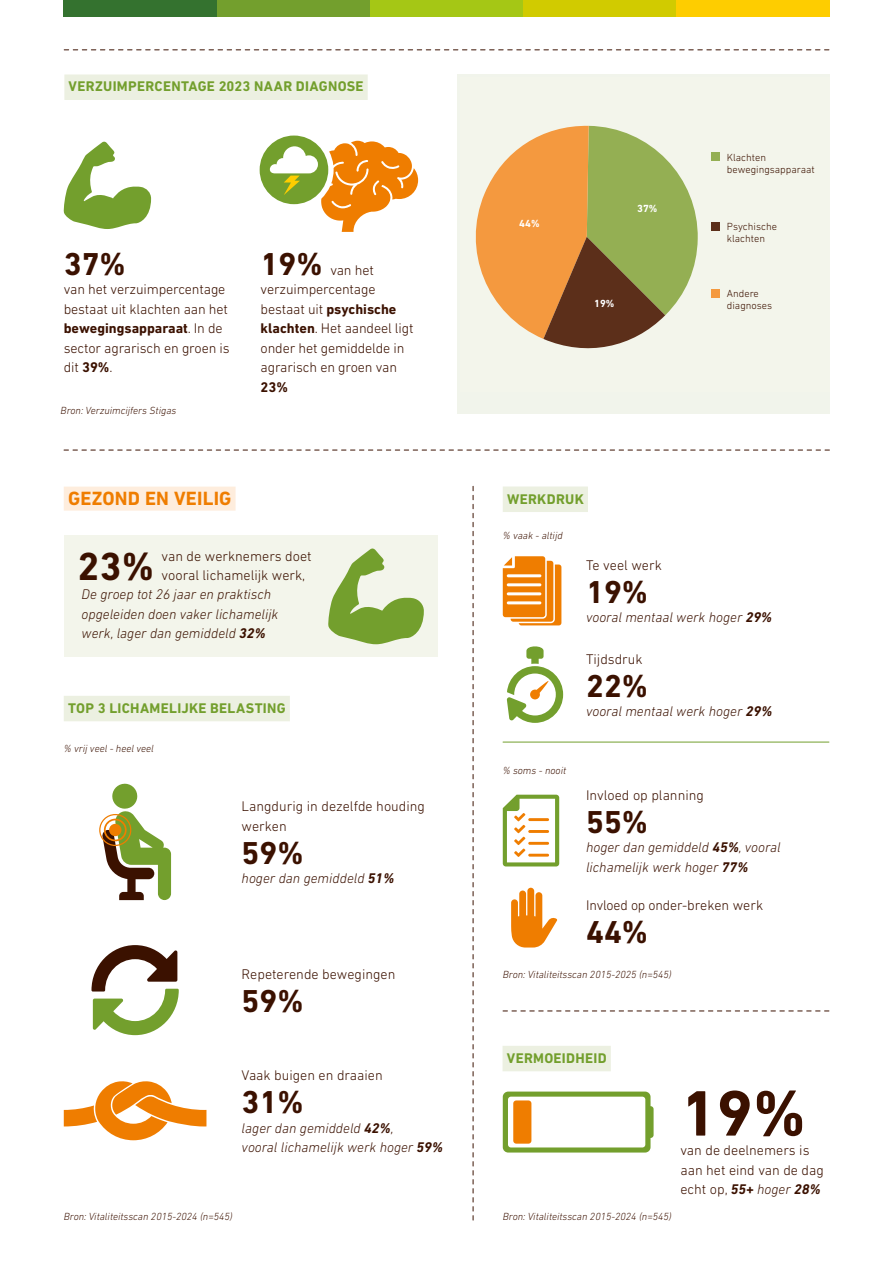
<style>
.page{position:relative;width:893px;height:1263px;background:#fff}
.page>*{position:absolute;margin:0;border:0;box-sizing:border-box;transform-origin:0 0}
.t1{font:700 65.25px "DIN Next LT Pro";color:#3b1100}
.t2{font:700 39.75px "DIN Next LT Pro";color:#3b1100}
.t3{font:700 32.25px "DIN Next LT Pro";color:#3b1100}
.t4{font:700 19.5px "DIN Next LT Pro";letter-spacing:.01em;color:#ef7d00}
.t5{font:300 14.25px/19.5px "DIN Next LT Pro";letter-spacing:-.01em;color:#3b1100}
.t6{font:italic 300 14.25px/19.5px "DIN Next LT Pro";color:#3b1100}
.t7{font:700 14.25px "DIN Next LT Pro";letter-spacing:.02em;color:#739f2d}
.t8{font:700 14.25px "DIN Next LT Pro";color:#3b1100}
.t9{font:italic 300 10.5px "DIN Next LT Pro";color:#3b1100}
.t10{font:300 10.5px/12px "DIN Next LT Pro";color:#3b1100}
.t11{font:700 10.5px "DIN Next LT Pro";color:#fff}
.s1{font-weight:700}
.s2{font-weight:700;font-style:italic}
.s3{font-style:italic}
</style>
<div class="page">
<svg style="left:64px;top:50px;width:765px;height:1px"></svg>
<div style="left:523px;top:0;width:153px;height:16px;background:#d1cb00"></div>
<div style="left:676px;top:0;width:153px;height:16px;background:#fecd00"></div>
<div style="left:370px;top:0;width:153px;height:16px;background:#a5c715"></div>
<div style="left:217px;top:0;width:153px;height:16px;background:#739f2d"></div>
<div style="left:64px;top:0;width:153px;height:16px;background:#34722f"></div>
<div style="left:457px;top:75px;width:372px;height:339px;background:#f1f4eb"></div>
<div style="left:712px;top:289px;width:8px;height:9px;background:#f4993f"></div>
<div style="left:712px;top:222px;width:8px;height:9px;background:#5c2f1a"></div>
<div style="left:712px;top:153px;width:8px;height:8px;background:#94af53"></div>
<svg style="left:475px;top:125px;width:223px;height:224px"></svg>
<div style="left:64px;top:535px;width:373px;height:121px;background:#f3f5eb"></div>
<svg style="left:473px;top:486px;width:1px;height:734px"></svg>
<hr style="left:503px;top:742px;width:326px;height:1px;background:#739f2d">
<svg style="left:503px;top:1011px;width:326px;height:1px"></svg>
<svg style="left:64px;top:450px;width:765px;height:1px"></svg>
<svg style="left:328px;top:548px;width:96px;height:96px"></svg>
<svg style="left:507px;top:646px;width:56px;height:77px"></svg>
<svg style="left:503px;top:795px;width:56px;height:71px"></svg>
<svg style="left:511px;top:888px;width:46px;height:59px"></svg>
<svg style="left:503px;top:556px;width:58px;height:69px;background:#f29d3f"></svg>
<svg style="left:503px;top:1091px;width:151px;height:61px"></svg>
<div style="left:513px;top:1100px;width:18px;height:44px;background:#ef7d00;border-radius:3px"></div>
<svg style="left:99px;top:783px;width:72px;height:117px"></svg>
<div style="left:109px;top:824px;width:12px;height:12px;background:#ef7d00;border-radius:50%"></div>
<svg style="left:64px;top:1081px;width:142px;height:59px"></svg>
<svg style="left:91px;top:945px;width:88px;height:90px"></svg>
<svg style="left:63px;top:141px;width:88px;height:88px"></svg>
<div style="left:260px;top:136px;width:68px;height:68px;background:#739f2d;border-radius:50%"></div>
<svg style="left:270px;top:141px;width:148px;height:91px"></svg>
<div style="left:64px;top:74px;width:304px;height:26px;background:#ecf0e1"></div>
<div style="left:64px;top:487px;width:172px;height:24px;background:#feeddd"></div>
<div style="left:64px;top:696px;width:226px;height:25px;background:#ecf0e1"></div>
<div style="left:503px;top:1046px;width:108px;height:25px;background:#ecf0e1"></div>
<div style="left:503px;top:486px;width:85px;height:26px;background:#ecf0e1"></div>
<p class="t7" style="left:69px;top:78px;width:296px">VERZUIMPERCENTAGE 2023 NAAR DIAGNOSE</p>
<h3 class="t3" style="left:64px;top:245px;width:64px">37%</h3>
<p class="t5" style="left:64px;top:279px;width:167px">van het verzuimpercentage bestaat uit klachten aan het <span class="s1">bewegingsapparaat</span>. In de sector agrarisch en groen is dit <span class="s1">39%</span>.</p>
<p class="t9" style="left:61px;top:404px;width:117px">Bron: Verzuimcijfers Stigas</p>
<h3 class="t4" style="left:68px;top:487px;width:165px">GEZOND EN VEILIG</h3>
<h3 class="t3" style="left:261px;top:245px;width:64px">19%</h3>
<p class="t5" style="left:261px;top:260px;width:154px;text-indent:70px">van het verzuimpercentage bestaat uit <span class="s1">psychische klachten</span>. Het aandeel ligt onder het gemiddelde in agrarisch en groen van</p>
<p class="t8" style="left:261px;top:378px;width:29px">23%</p>
<p class="t5" style="left:162px;top:546px;width:152px">van de werknemers doet vooral lichamelijk werk,</p>
<p class="t6" style="left:82px;top:585px;width:198px">De groep tot 26 jaar en praktisch opgeleiden doen vaker lichamelijk werk, lager dan gemiddeld <span class="s1">32%</span></p>
<h2 class="t2" style="left:77px;top:543px;width:78px">23%</h2>
<p class="t7" style="left:68px;top:700px;width:219px">TOP 3 LICHAMELIJKE BELASTING</p>
<p class="t9" style="left:64px;top:742px;width:92px">% vrij veel - heel veel</p>
<p class="t5" style="left:242px;top:796px;width:185px">Langdurig in dezelfde houding werken</p>
<h3 class="t3" style="left:242px;top:834px;width:64px">59%</h3>
<p class="t6" style="left:242px;top:868px;width:154px">hoger dan gemiddeld <span class="s1">51%</span></p>
<p class="t5" style="left:242px;top:964px;width:155px">Repeterende bewegingen</p>
<h3 class="t3" style="left:242px;top:982px;width:64px">59%</h3>
<p class="t5" style="left:242px;top:1065px;width:143px">Vaak buigen en draaien</p>
<h3 class="t3" style="left:242px;top:1083px;width:64px">31%</h3>
<p class="t6" style="left:242px;top:1118px;width:203px">lager dan gemiddeld <span class="s1">42%</span>,<br>vooral lichamelijk werk hoger <span class="s1">59%</span></p>
<p class="t9" style="left:64px;top:1211px;width:170px">Bron: Vitaliteitsscan 2015-2024 (n=545)</p>
<p class="t11" style="left:519px;top:217px;width:22px">44%</p>
<p class="t11" style="left:637px;top:202px;width:22px">37%</p>
<p class="t11" style="left:594px;top:297px;width:22px">19%</p>
<p class="t10" style="left:727px;top:151px;width:89px">Klachten bewegingsapparaat</p>
<p class="t10" style="left:727px;top:221px;width:52px">Psychische klachten</p>
<p class="t10" style="left:727px;top:287px;width:47px">Andere diagnoses</p>
<p class="t7" style="left:507px;top:490px;width:78px">WERKDRUK</p>
<p class="t9" style="left:503px;top:530px;width:61px">% vaak - altijd</p>
<p class="t5" style="left:586px;top:555px;width:77px">Te veel werk</p>
<h3 class="t3" style="left:586px;top:573px;width:64px">19%</h3>
<p class="t6" style="left:586px;top:608px;width:188px">vooral mentaal werk hoger <span class="s1">29%</span></p>
<p class="t9" style="left:503px;top:764px;width:65px">% soms - nooit</p>
<p class="t5" style="left:586px;top:649px;width:58px">Tijdsdruk</p>
<h3 class="t3" style="left:586px;top:667px;width:64px">22%</h3>
<p class="t6" style="left:586px;top:701px;width:188px">vooral mentaal werk hoger <span class="s1">29%</span></p>
<p class="t5" style="left:586px;top:785px;width:119px">Invloed op planning</p>
<h3 class="t3" style="left:586px;top:803px;width:64px">55%</h3>
<p class="t6" style="left:586px;top:838px;width:196px">hoger dan gemiddeld <span class="s1">45%</span>, vooral lichamelijk werk hoger <span class="s1">77%</span></p>
<p class="t5" style="left:586px;top:895px;width:179px">Invloed op onder-breken werk</p>
<h3 class="t3" style="left:586px;top:913px;width:64px">44%</h3>
<p class="t9" style="left:503px;top:968px;width:170px">Bron: Vitaliteitsscan 2015-2025 (n=545)</p>
<p class="t7" style="left:507px;top:1050px;width:101px">VERMOEIDHEID</p>
<p class="t9" style="left:503px;top:1211px;width:170px">Bron: Vitaliteitsscan 2015-2024 (n=545)</p>
<h1 class="t1" style="left:680px;top:1075px;width:127px">19%</h1>
<p class="t5" style="left:680px;top:1140px;width:145px">van de deelnemers is aan het eind van de dag echt op, <span class="s2">55+</span> <span class="s3">hoger</span> <span class="s2">28%</span></p>
</div>
